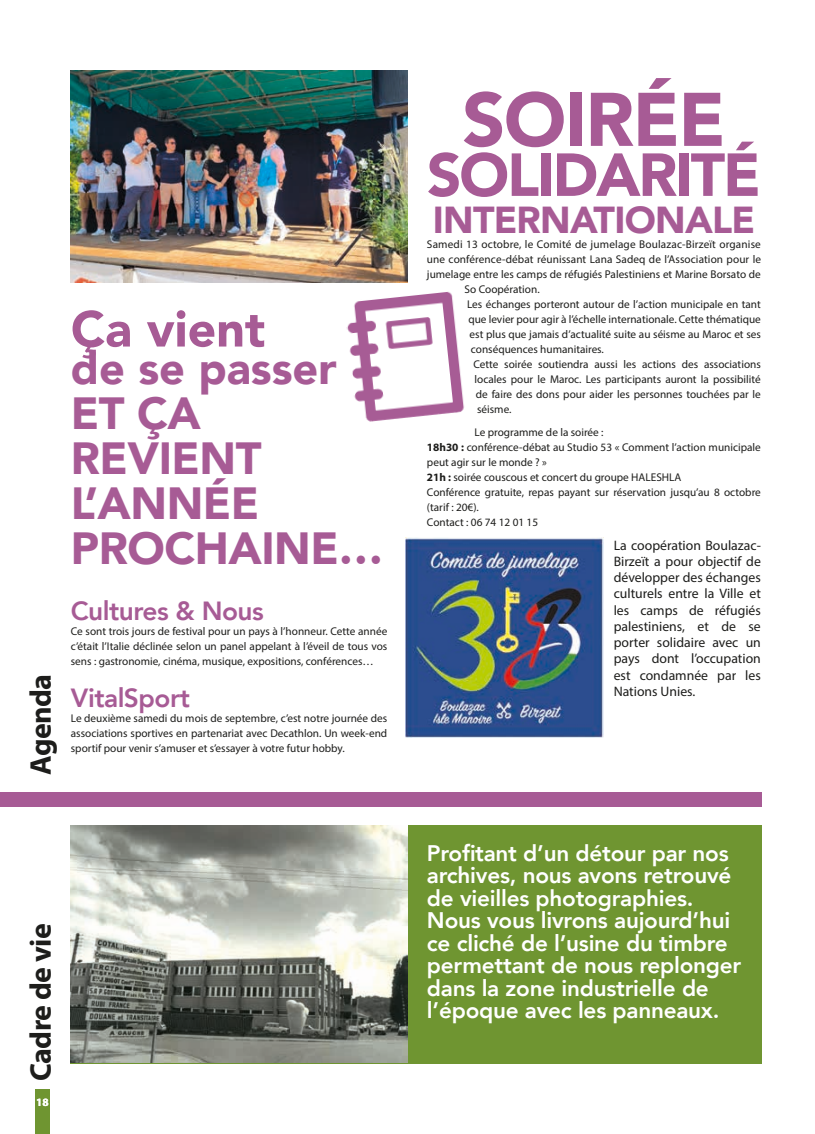
<style>
.page{position:relative;width:815px;height:1134px;background:#fff}
.page>*{position:absolute;margin:0;border:0;box-sizing:border-box;transform-origin:0 0}
.t1{font:900 75px "Avenir";letter-spacing:-.02em;color:#a75b95}
.t2{font:900 60px "Avenir";letter-spacing:-.035em;color:#a75b95}
.t3{font:900 50px "Avenir";color:#a75b95}
.t4{font:900 45px/45px "Avenir";letter-spacing:-.01em;color:#a75b95}
.t5{font:900 37.5px "Avenir";letter-spacing:-.02em;color:#a75b95}
.t6{font:700 30px "Myriad Pro";letter-spacing:-.02em;color:#1d1d1b}
.t7{font:800 26.25px "Avenir";letter-spacing:-.02em;color:#a75b95}
.t8{font:800 22.5px/22.5px "Avenir";letter-spacing:-.01em;color:#fff}
.t9{font:13.75px/16.2px "Myriad Pro";color:#1d1d1b;text-align:justify}
.t10{font:11.25px/15px "Myriad Pro";color:#1d1d1b;text-align:justify}
.t11{font:700 11.25px "Myriad Pro";color:#fff}
.s1{font-weight:700}
</style>
<div class="page">
<div style="left:71px;top:825px;width:691px;height:238px;background:#6f9531"></div>
<img style="left:71px;top:825px;width:337px;height:237px">
<img style="left:71px;top:71px;width:336px;height:211px">
<img style="left:405px;top:538px;width:198px;height:199px">
<div style="left:0;top:792px;width:762px;height:14px;background:#a75b95"></div>
<img style="left:346px;top:291px;width:118px;height:131px">
<div style="left:35px;top:1090px;width:15px;height:44px;background:#6f9531"></div>
<h3 class="t6" style="left:21px;top:775px;width:102px;rotate:-90deg">Agenda</h3>
<h3 class="t3" style="left:71px;top:286px;width:196px">Ça vient</h3>
<h3 class="t4" style="left:71px;top:345px;width:314px">de se passer<br>ET ÇA<br>REVIENT<br>L’ANNÉE<br>PROCHAINE…</h3>
<h3 class="t7" style="left:71px;top:591px;width:194px">Cultures &amp; Nous</h3>
<p class="t10" style="left:71px;top:624px;width:318px">Ce sont trois jours de festival pour un pays à l’honneur. Cette année c’était l’Italie déclinée selon un panel appelant à l’éveil de tous vos sens : gastronomie, cinéma, musique, expositions, conférences…</p>
<h3 class="t7" style="left:71px;top:677px;width:121px">VitalSport</h3>
<p class="t10" style="left:71px;top:710px;width:318px">Le deuxième samedi du mois de septembre, c’est notre journée des associations sportives en partenariat avec Decathlon. Un week-end sportif pour venir s’amuser et s’essayer à votre futur hobby.</p>
<h3 class="t6" style="left:21px;top:1081px;width:159px;rotate:-90deg">Cadre de vie</h3>
<p class="t11" style="left:36px;top:1095px;width:14px">18</p>
<h1 class="t1" style="left:462px;top:55px;width:265px">SOIRÉE</h1>
<h2 class="t2" style="left:427px;top:124px;width:335px">SOLIDARITÉ</h2>
<h3 class="t5" style="left:433px;top:188px;width:324px">INTERNATIONALE</h3>
<p class="t10" style="left:427px;top:237px;width:335px">Samedi 13 octobre, le Comité de jumelage Boulazac-Birzeït organise</p>
<p class="t10" style="left:427px;top:252px;width:336px">une conférence-débat réunissant Lana Sadeq de l’Association pour le</p>
<p class="t10" style="left:427px;top:267px;width:335px">jumelage entre les camps de réfugiés Palestiniens et Marine Borsato de</p>
<p class="t10" style="left:465px;top:282px;width:77px">So Coopération.</p>
<p class="t10" style="left:467px;top:297px;width:295px">Les échanges porteront autour de l’action municipale en tant</p>
<p class="t10" style="left:468px;top:312px;width:294px">que levier pour agir à l’échelle internationale. Cette thématique</p>
<p class="t10" style="left:470px;top:327px;width:293px">est plus que jamais d’actualité suite au séisme au Maroc et ses</p>
<p class="t10" style="left:471px;top:342px;width:135px">conséquences humanitaires.</p>
<p class="t10" style="left:473px;top:357px;width:289px">Cette soirée soutiendra aussi les actions des associations</p>
<p class="t10" style="left:475px;top:372px;width:288px">locales pour le Maroc. Les participants auront la possibilité</p>
<p class="t10" style="left:476px;top:387px;width:286px">de faire des dons pour aider les personnes touchées par le</p>
<p class="t10" style="left:477px;top:402px;width:36px">séisme.</p>
<p class="t10" style="left:427px;top:424px;width:335px;text-align:left;text-indent:48px">Le programme de la soirée :<br><span class="s1">18h30 :</span> conférence-débat au Studio 53 « Comment l’action municipale peut agir sur le monde ? »<br><span class="s1">21h :</span> soirée couscous et concert du groupe HALESHLA<br>Conférence gratuite, repas payant sur réservation jusqu’au 8 octobre (tarif : 20€).<br>Contact : 06 74 12 01 15</p>
<p class="t9" style="left:614px;top:537px;width:149px">La coopération Boulazac-Birzeït a pour objectif de développer des échanges culturels entre la Ville et les camps de réfugiés palestiniens, et de se porter solidaire avec un pays dont l’occupation est condamnée par les Nations Unies.</p>
<h3 class="t8" style="left:427px;top:842px;width:316px">Profitant d’un détour par nos archives, nous avons retrouvé de vieilles photographies.<br>Nous vous livrons aujourd’hui ce cliché de l’usine du timbre permettant de nous replonger dans la zone industrielle de l’époque avec les panneaux.</h3>
</div>
